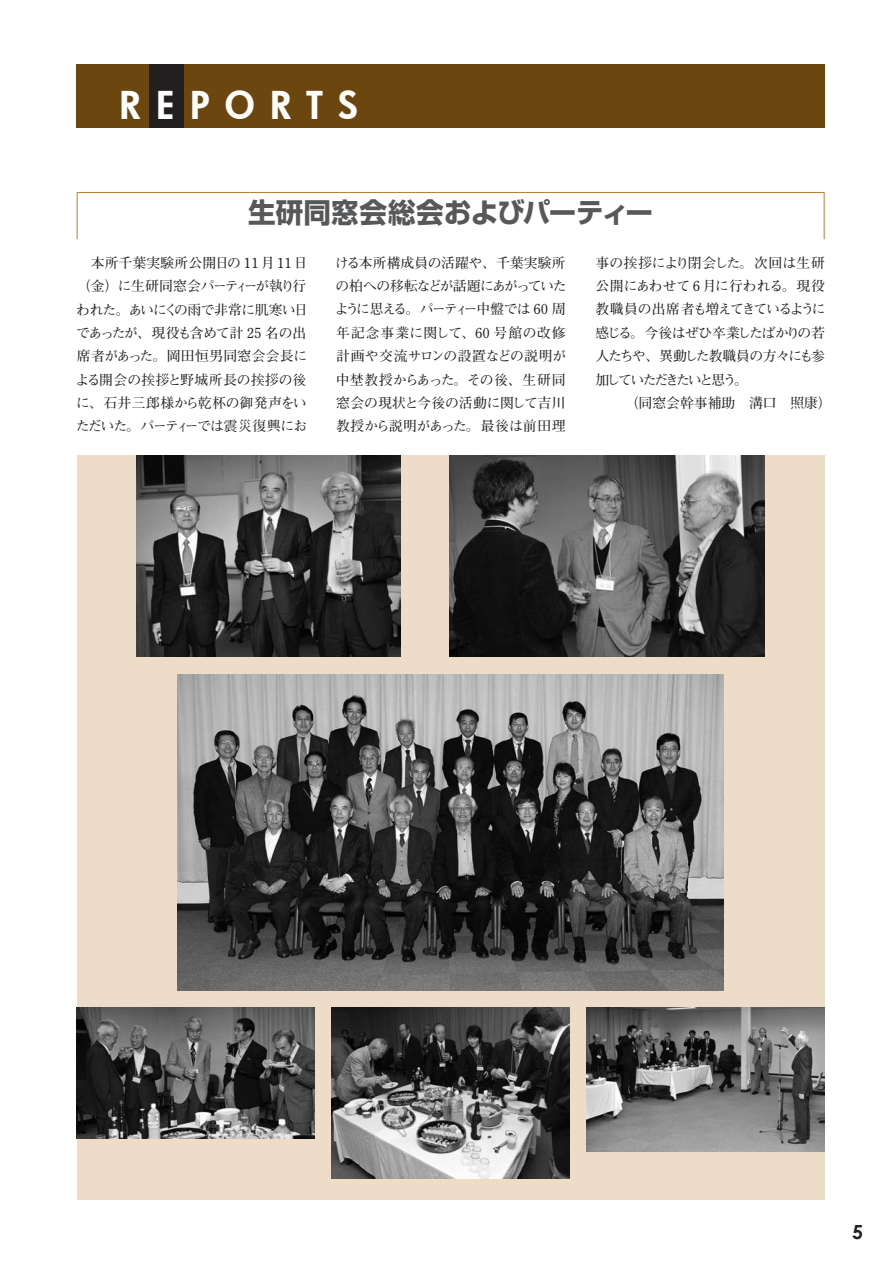
<style>
.page{position:relative;width:893px;height:1263px;background:#fff}
.page>*{position:absolute;margin:0;border:0;box-sizing:border-box;transform-origin:0 0}
.t1{font:800 37.5px "Futura";letter-spacing:.415em;color:#fff}
.t2{font:27.6px "Shin Go Pr 5 Bold 90 msp RKSJ H";letter-spacing:-.005em;color:#57585a}
.t3{font:700 19.5px "Century Gothic";color:#231f20}
.t4{font:13.8px/23.4px "Futo Min A101 Pr 5 Bold 90 msp RKSJ H";letter-spacing:-.02em;color:#231f20;text-align:justify}
.t5{font:13.8px "Futo Min A101 Pr 5 Bold 90 msp RKSJ H";letter-spacing:-.105em;color:#231f20}
.t6{font:13.8px "Futo Min A101 Pr 5 Bold 90 msp RKSJ H";letter-spacing:-.05em;color:#231f20}
.t7{font:13.8px "Futo Min A101 Pr 5 Bold 90 msp RKSJ H";letter-spacing:-.07em;color:#231f20}
.t8{font:13.8px "Futo Min A101 Pr 5 Bold 90 msp RKSJ H";letter-spacing:.01em;color:#231f20}
.t9{font:13.8px "Futo Min A101 Pr 5 Bold 90 msp RKSJ H";color:#231f20}
.t10{font:13.8px "Futo Min A101 Pr 5 Bold 90 msp RKSJ H";letter-spacing:-.16em;color:#231f20}
</style>
<div class="page">
<div style="left:77px;top:64px;width:748px;height:64px;background:#6b470f"></div>
<div style="left:149px;top:64px;width:34px;height:64px;background:#231f20"></div>
<hr style="left:77px;top:192px;width:747px;height:1px;background:#ba7c31">
<hr style="left:77px;top:193px;width:1px;height:46px;background:#ba7c31">
<hr style="left:824px;top:193px;width:1px;height:46px;background:#ba7c31">
<div style="left:77px;top:455px;width:747px;height:744px;background:#edddc8"></div>
<img style="left:586px;top:1007px;width:238px;height:144px">
<img style="left:331px;top:1007px;width:239px;height:171px">
<img style="left:77px;top:1007px;width:238px;height:131px">
<img style="left:449px;top:455px;width:316px;height:201px">
<img style="left:136px;top:455px;width:265px;height:201px">
<img style="left:177px;top:675px;width:547px;height:315px">
<p class="t1" style="left:119px;top:80px;width:240px">REPORTS</p>
<p class="t2" style="left:248px;top:202px;width:407px">生研同窓会総会およびパーティー</p>
<p class="t4" style="left:75px;top:253px;width:234px">　本所千葉実験所公開日の 11月 11日（金）に生研同窓会パーティーが執り行われた。あいにくの雨で非常に肌寒い日であったが、現役も含めて計 25 名の出席者があった。岡田恒男同窓会会長による開会の挨拶と野城所長の挨拶の後に、石井三郎様から乾杯の御発声をいただいた。パーティーでは震災復興にお</p>
<p class="t4" style="left:335px;top:253px;width:233px">ける本所構成員の活躍や、千葉実験所の柏への移転などが話題にあがっていたように思える。パーティー中盤では 60 周年記念事業に関して、60 号館の改修計画や交流サロンの設置などの説明が中埜教授からあった。その後、生研同窓会の現状と今後の活動に関して吉川教授から説明があった。最後は前田理</p>
<p class="t8" style="left:595px;top:257px;width:231px">事の挨拶により閉会した。次回は生研</p>
<p class="t4" style="left:595px;top:276px;width:231px">公開にあわせて 6 月に行われる。現役</p>
<p class="t5" style="left:595px;top:304px;width:232px">教職員の出席者も増えてきているように</p>
<p class="t6" style="left:595px;top:327px;width:231px">感じる。今後はぜひ卒業したばかりの若</p>
<p class="t7" style="left:595px;top:351px;width:231px">人たちや、異動した教職員の方々にも参</p>
<p class="t10" style="left:595px;top:374px;width:154px">加していただきたいと思う。</p>
<p class="t9" style="left:625px;top:398px;width:209px">（同窓会幹事補助　溝口　照康）</p>
<p class="t3" style="left:852px;top:1219px;width:12px">5</p>
</div>
